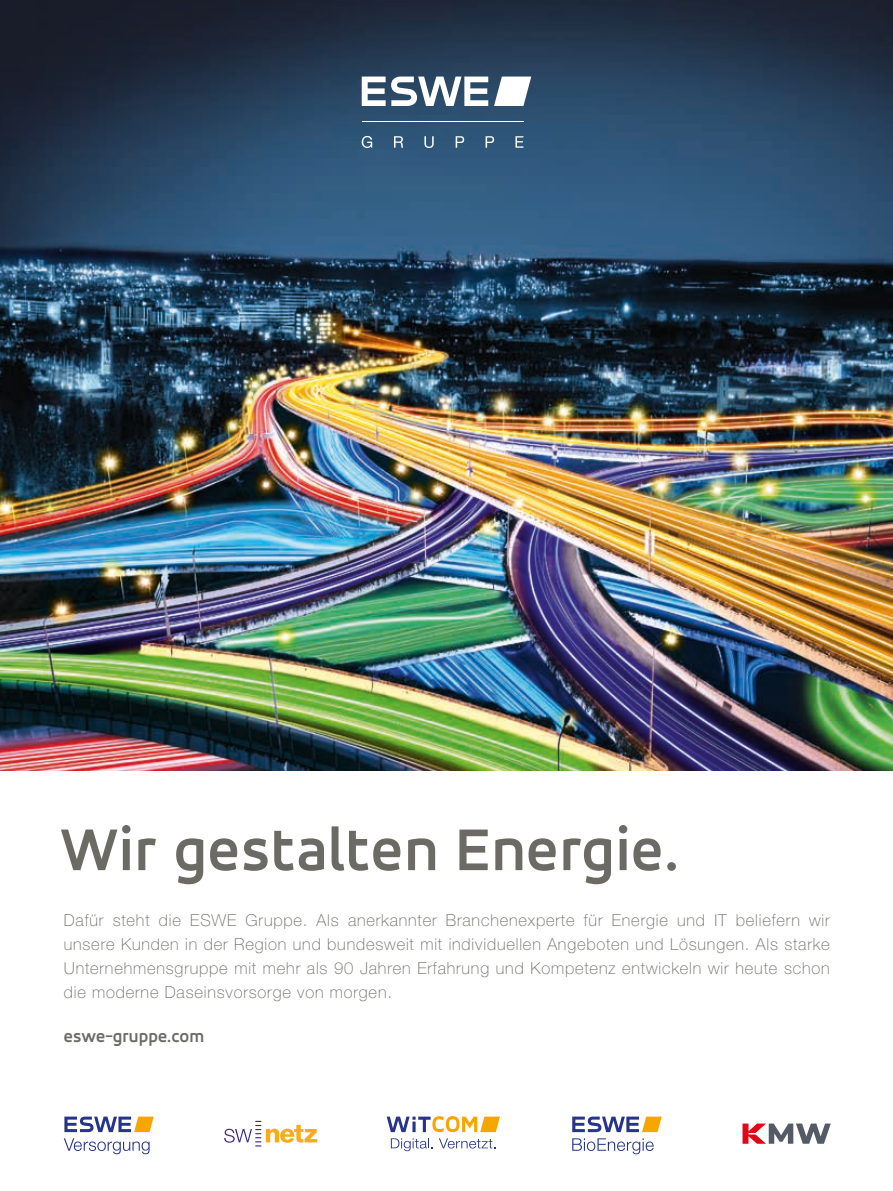
<style>
.page{position:relative;width:893px;height:1191px;background:#fff}
.page>*{position:absolute;margin:0;border:0;box-sizing:border-box;transform-origin:0 0}
.t1{font:700 63px "Accord Alternate";letter-spacing:.01em;color:#6b6a65}
.t2{font:700 18px "Accord Alternate";color:#6b6a65}
.t3{font:100 16.5px/24px "Helvetica Neue East A";letter-spacing:.05em;color:#6b6a65;text-align:justify}
</style>
<div class="page">
<img style="left:0;top:0;width:893px;height:770px">
<svg style="left:494px;top:77px;width:37px;height:29px"></svg>
<svg style="left:362px;top:77px;width:126px;height:29px"></svg>
<svg style="left:362px;top:136px;width:10px;height:12px"></svg>
<svg style="left:394px;top:136px;width:9px;height:12px"></svg>
<svg style="left:424px;top:136px;width:10px;height:12px"></svg>
<svg style="left:456px;top:136px;width:8px;height:12px"></svg>
<svg style="left:486px;top:136px;width:8px;height:12px"></svg>
<svg style="left:515px;top:136px;width:8px;height:12px"></svg>
<hr style="left:362px;top:121px;width:161px;height:1px;background:#fff">
<svg style="left:64px;top:1116px;width:90px;height:38px"></svg>
<svg style="left:224px;top:1120px;width:93px;height:26px"></svg>
<svg style="left:572px;top:1116px;width:90px;height:38px"></svg>
<svg style="left:742px;top:1123px;width:89px;height:20px"></svg>
<svg style="left:391px;top:1138px;width:42px;height:13px"></svg>
<svg style="left:439px;top:1138px;width:57px;height:10px"></svg>
<svg style="left:387px;top:1116px;width:113px;height:16px"></svg>
<h1 class="t1" style="left:60px;top:811px;width:621px">Wir gestalten Energie.</h1>
<p class="t3" style="left:64px;top:909px;width:767px">Dafür steht die ESWE Gruppe. Als anerkannter Branchenexperte für Energie und IT beliefern wir unsere Kunden in der Region und bundesweit mit individuellen Angeboten und Lösungen. Als starke Unternehmensgruppe mit mehr als 90 Jahren Erfahrung und Kompetenz entwickeln wir heute schon die moderne Daseinsvorsorge von morgen.</p>
<p class="t2" style="left:64px;top:1024px;width:142px">eswe-gruppe.com</p>
</div>
